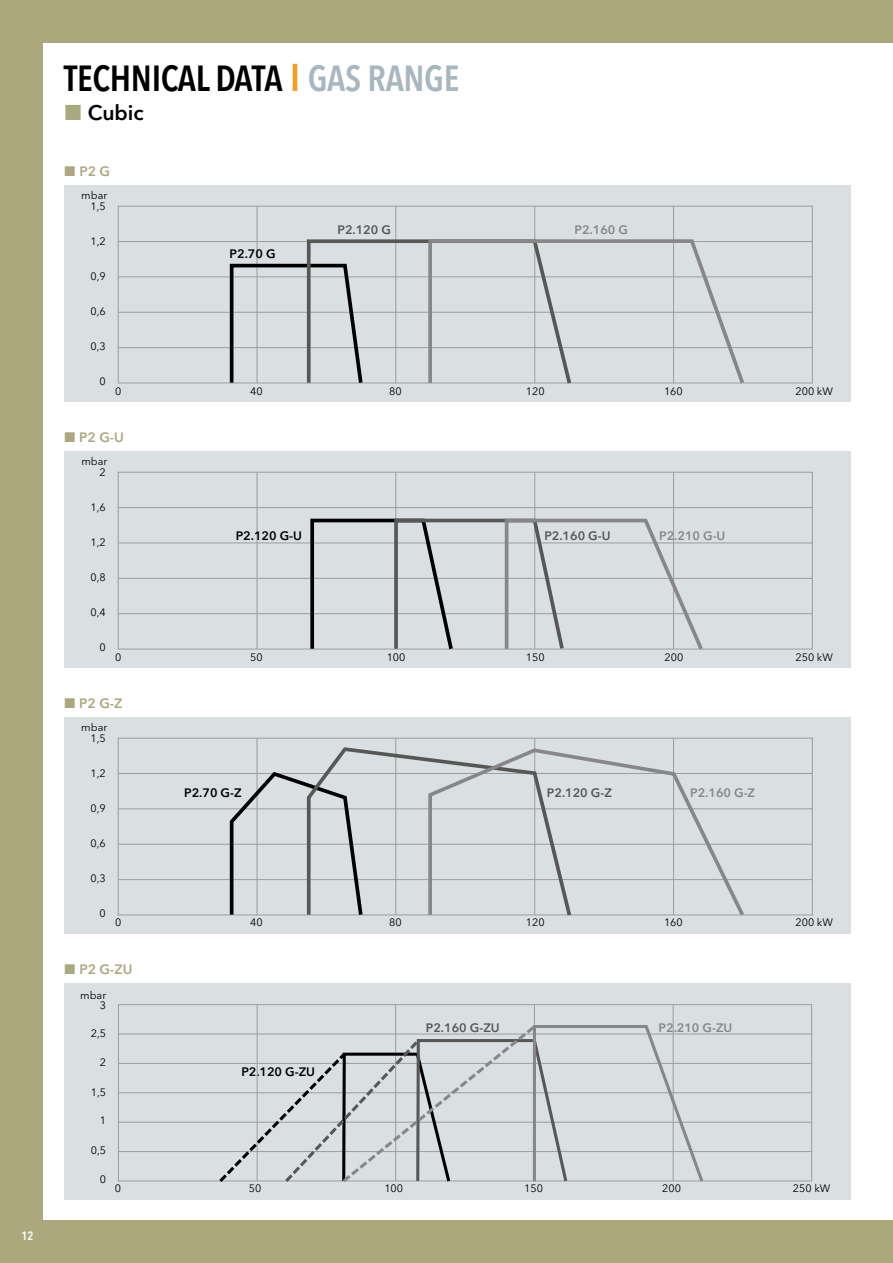
<style>
.page{position:relative;width:893px;height:1263px;background:#fff}
.page>*{position:absolute;margin:0;border:0;box-sizing:border-box;transform-origin:0 0}
.t1{font:600 condensed 36px "Avenir Next LT Pro";letter-spacing:-.01em;color:#000}
.t2{font:600 21px "Avenir Next LT Pro";color:#000}
.t3{font:600 13.5px "Avenir Next LT Pro";color:#aca87e}
.t4{font:600 12.15px "Avenir Next LT Pro";color:#575756}
.t5{font:600 12.15px "Avenir Next LT Pro";color:#878787}
.t6{font:600 12.15px "Avenir Next LT Pro";color:#000}
.t7{font:600 condensed 12px "Avenir Next LT Pro";color:#fff}
.t8{font:10.65px "Avenir Next LT Pro";color:#000}
.s1{color:#a8b6bf}
</style>
<div class="page">
<div style="left:0;top:0;width:43px;height:1263px;background:#aca87e"></div>
<div style="left:0;top:0;width:893px;height:43px;background:#aca87e"></div>
<div style="left:0;top:1220px;width:893px;height:43px;background:#aca87e"></div>
<div style="left:64px;top:717px;width:786px;height:216px;background:#dadfe2"></div>
<hr style="left:118px;top:879px;width:694px;height:1px;background:#9d9d9c">
<hr style="left:118px;top:844px;width:694px;height:1px;background:#9d9d9c">
<hr style="left:118px;top:808px;width:694px;height:1px;background:#9d9d9c">
<hr style="left:118px;top:773px;width:694px;height:1px;background:#9d9d9c">
<hr style="left:673px;top:738px;width:1px;height:177px;background:#9d9d9c">
<hr style="left:534px;top:738px;width:1px;height:177px;background:#9d9d9c">
<hr style="left:395px;top:738px;width:1px;height:177px;background:#9d9d9c">
<hr style="left:257px;top:738px;width:1px;height:177px;background:#9d9d9c">
<svg style="left:228px;top:770px;width:77px;height:146px"></svg>
<svg style="left:305px;top:745px;width:231px;height:171px"></svg>
<svg style="left:426px;top:746px;width:321px;height:170px"></svg>
<div style="left:64px;top:983px;width:786px;height:216px;background:#dadfe2"></div>
<hr style="left:118px;top:1151px;width:694px;height:1px;background:#9d9d9c">
<hr style="left:118px;top:1122px;width:694px;height:1px;background:#9d9d9c">
<hr style="left:118px;top:1092px;width:694px;height:1px;background:#9d9d9c">
<hr style="left:118px;top:1063px;width:694px;height:1px;background:#9d9d9c">
<hr style="left:118px;top:1034px;width:694px;height:1px;background:#9d9d9c">
<hr style="left:811px;top:1004px;width:1px;height:177px;background:#9d9d9c">
<hr style="left:673px;top:1004px;width:1px;height:177px;background:#9d9d9c">
<hr style="left:534px;top:1004px;width:1px;height:177px;background:#9d9d9c">
<hr style="left:395px;top:1004px;width:1px;height:177px;background:#9d9d9c">
<hr style="left:257px;top:1004px;width:1px;height:177px;background:#9d9d9c">
<svg style="left:216px;top:1022px;width:490px;height:160px"></svg>
<div style="left:64px;top:185px;width:786px;height:216px;background:#dadfe2"></div>
<hr style="left:118px;top:347px;width:694px;height:1px;background:#9d9d9c">
<hr style="left:118px;top:312px;width:694px;height:1px;background:#9d9d9c">
<hr style="left:118px;top:276px;width:694px;height:1px;background:#9d9d9c">
<hr style="left:118px;top:241px;width:694px;height:1px;background:#9d9d9c">
<hr style="left:673px;top:206px;width:1px;height:177px;background:#9d9d9c">
<hr style="left:534px;top:206px;width:1px;height:177px;background:#9d9d9c">
<hr style="left:395px;top:206px;width:1px;height:177px;background:#9d9d9c">
<hr style="left:257px;top:206px;width:1px;height:177px;background:#9d9d9c">
<svg style="left:228px;top:238px;width:198px;height:146px"></svg>
<svg style="left:426px;top:237px;width:321px;height:147px"></svg>
<div style="left:64px;top:451px;width:786px;height:216px;background:#dadfe2"></div>
<div style="left:118px;top:472px;width:695px;height:177px;border:1px solid #9d9d9c"></div>
<hr style="left:118px;top:613px;width:694px;height:1px;background:#9d9d9c">
<hr style="left:118px;top:578px;width:694px;height:1px;background:#9d9d9c">
<hr style="left:118px;top:542px;width:694px;height:1px;background:#9d9d9c">
<hr style="left:118px;top:507px;width:694px;height:1px;background:#9d9d9c">
<hr style="left:673px;top:472px;width:1px;height:177px;background:#9d9d9c">
<hr style="left:534px;top:472px;width:1px;height:177px;background:#9d9d9c">
<hr style="left:395px;top:472px;width:1px;height:177px;background:#9d9d9c">
<hr style="left:257px;top:472px;width:1px;height:177px;background:#9d9d9c">
<svg style="left:308px;top:517px;width:398px;height:133px"></svg>
<hr style="left:293px;top:64px;width:4px;height:27px;background:#f99b1c">
<p class="t7" style="left:22px;top:1228px;width:13px">12</p>
<h1 class="t1" style="left:64px;top:56px;width:397px">TECHNICAL DATA <span class="s1">GAS RANGE</span></h1>
<h2 class="t2" style="left:88px;top:100px;width:58px">Cubic</h2>
<p class="t3" style="left:79px;top:163px;width:32px">P2 G</p>
<p class="t8" style="left:81px;top:189px;width:28px">mbar</p>
<p class="t8" style="left:91px;top:200px;width:17px">1,5</p>
<p class="t8" style="left:91px;top:235px;width:17px">1,2</p>
<p class="t8" style="left:91px;top:270px;width:17px">0,9</p>
<p class="t8" style="left:91px;top:305px;width:17px">0,6</p>
<p class="t8" style="left:91px;top:340px;width:17px">0,3</p>
<p class="t8" style="left:100px;top:375px;width:8px">0</p>
<p class="t8" style="left:115px;top:384px;width:8px">0</p>
<p class="t3" style="left:79px;top:429px;width:46px">P2 G-U</p>
<p class="t8" style="left:81px;top:455px;width:28px">mbar</p>
<p class="t8" style="left:100px;top:466px;width:8px">2</p>
<p class="t8" style="left:91px;top:501px;width:17px">1,6</p>
<p class="t8" style="left:91px;top:536px;width:17px">1,2</p>
<p class="t8" style="left:91px;top:571px;width:17px">0,8</p>
<p class="t8" style="left:91px;top:606px;width:17px">0,4</p>
<p class="t8" style="left:100px;top:641px;width:8px">0</p>
<p class="t8" style="left:115px;top:650px;width:8px">0</p>
<p class="t3" style="left:79px;top:695px;width:45px">P2 G-Z</p>
<p class="t8" style="left:81px;top:721px;width:28px">mbar</p>
<p class="t8" style="left:91px;top:732px;width:17px">1,5</p>
<p class="t8" style="left:91px;top:767px;width:17px">1,2</p>
<p class="t8" style="left:91px;top:802px;width:17px">0,9</p>
<p class="t8" style="left:91px;top:837px;width:17px">0,6</p>
<p class="t8" style="left:91px;top:872px;width:17px">0,3</p>
<p class="t8" style="left:100px;top:907px;width:8px">0</p>
<p class="t8" style="left:115px;top:916px;width:8px">0</p>
<p class="t3" style="left:79px;top:961px;width:55px">P2 G-ZU</p>
<p class="t8" style="left:80px;top:988px;width:28px">mbar</p>
<p class="t8" style="left:100px;top:999px;width:8px">3</p>
<p class="t8" style="left:91px;top:1027px;width:17px">2,5</p>
<p class="t8" style="left:100px;top:1056px;width:8px">2</p>
<p class="t8" style="left:91px;top:1086px;width:17px">1,5</p>
<p class="t8" style="left:100px;top:1114px;width:8px">1</p>
<p class="t8" style="left:91px;top:1144px;width:17px">0,5</p>
<p class="t8" style="left:100px;top:1173px;width:8px">0</p>
<p class="t8" style="left:115px;top:1182px;width:8px">0</p>
<p class="t6" style="left:230px;top:246px;width:47px">P2.70 G</p>
<p class="t4" style="left:337px;top:223px;width:55px">P2.120 G</p>
<p class="t5" style="left:575px;top:223px;width:55px">P2.160 G</p>
<p class="t8" style="left:250px;top:384px;width:14px">40</p>
<p class="t8" style="left:389px;top:384px;width:14px">80</p>
<p class="t8" style="left:526px;top:384px;width:20px">120</p>
<p class="t8" style="left:664px;top:384px;width:20px">160</p>
<p class="t8" style="left:795px;top:384px;width:39px">200 kW</p>
<p class="t6" style="left:236px;top:528px;width:68px">P2.120 G-U</p>
<p class="t4" style="left:544px;top:528px;width:68px">P2.160 G-U</p>
<p class="t5" style="left:659px;top:528px;width:68px">P2.210 G-U</p>
<p class="t8" style="left:250px;top:650px;width:14px">50</p>
<p class="t8" style="left:387px;top:650px;width:20px">100</p>
<p class="t8" style="left:526px;top:650px;width:20px">150</p>
<p class="t8" style="left:665px;top:650px;width:20px">200</p>
<p class="t8" style="left:795px;top:650px;width:39px">250 kW</p>
<p class="t6" style="left:184px;top:785px;width:59px">P2.70 G-Z</p>
<p class="t4" style="left:547px;top:785px;width:66px">P2.120 G-Z</p>
<p class="t5" style="left:690px;top:785px;width:66px">P2.160 G-Z</p>
<p class="t8" style="left:250px;top:916px;width:14px">40</p>
<p class="t8" style="left:389px;top:916px;width:14px">80</p>
<p class="t8" style="left:526px;top:916px;width:20px">120</p>
<p class="t8" style="left:664px;top:916px;width:20px">160</p>
<p class="t8" style="left:795px;top:916px;width:39px">200 kW</p>
<p class="t6" style="left:241px;top:1064px;width:75px">P2.120 G-ZU</p>
<p class="t4" style="left:426px;top:1020px;width:75px">P2.160 G-ZU</p>
<p class="t5" style="left:659px;top:1020px;width:75px">P2.210 G-ZU</p>
<p class="t8" style="left:249px;top:1182px;width:14px">50</p>
<p class="t8" style="left:384px;top:1182px;width:20px">100</p>
<p class="t8" style="left:524px;top:1182px;width:20px">150</p>
<p class="t8" style="left:662px;top:1182px;width:20px">200</p>
<p class="t8" style="left:793px;top:1182px;width:39px">250 kW</p>
</div>
